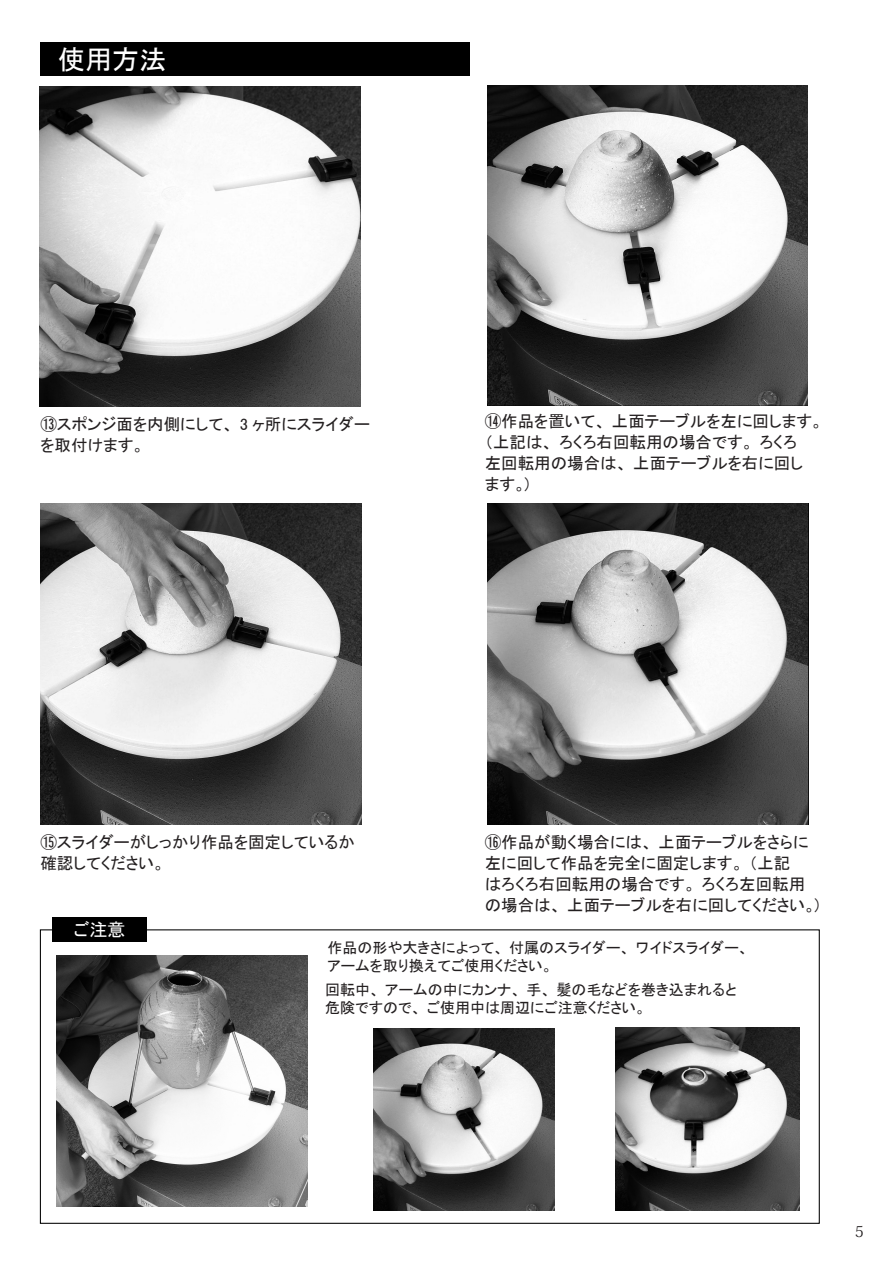
<style>
.page{position:relative;width:893px;height:1263px;background:#fff}
.page>*{position:absolute;margin:0;border:0;box-sizing:border-box;transform-origin:0 0}
.t1{font:27px "MS P Gothic";color:#fff}
.t2{font:18px "MS P Gothic";color:#fff}
.t3{font:16.5px "MS P Gothic";color:#231f20}
.t4{font:15px "MS P Gothic";color:#231f20}
.t5{font:15px "Koz Min Pr 6 N";color:#231f20}
</style>
<div class="page">
<div style="left:40px;top:43px;width:430px;height:33px;background:#000"></div>
<div style="left:52px;top:917px;width:95px;height:25px;background:#000"></div>
<img style="left:39px;top:86px;width:321px;height:321px">
<img style="left:487px;top:85px;width:321px;height:321px">
<img style="left:488px;top:504px;width:321px;height:321px">
<img style="left:40px;top:504px;width:321px;height:321px">
<img style="left:616px;top:1027px;width:183px;height:183px">
<img style="left:373px;top:1028px;width:182px;height:182px">
<img style="left:57px;top:955px;width:251px;height:251px">
<p class="t1" style="left:40px;top:46px;width:127px">　使用方法</p>
<p class="t3" style="left:40px;top:415px;width:331px">⑬スポンジ面を内側にして、 3 ヶ所にスライダー</p>
<p class="t3" style="left:40px;top:436px;width:106px">を取付けます。</p>
<p class="t3" style="left:485px;top:412px;width:340px">⑭作品を置いて、上面テーブルを左に回します。</p>
<p class="t3" style="left:485px;top:433px;width:314px">（上記は、ろくろ右回転用の場合です。ろくろ</p>
<p class="t3" style="left:485px;top:454px;width:320px">左回転用の場合は、上面テーブルを右に回し</p>
<p class="t3" style="left:485px;top:475px;width:49px">ます。）</p>
<p class="t3" style="left:485px;top:833px;width:325px">⑯作品が動く場合には、上面テーブルをさらに</p>
<p class="t3" style="left:485px;top:854px;width:307px">左に回して作品を完全に固定します。（上記</p>
<p class="t3" style="left:485px;top:875px;width:322px">はろくろ右回転用の場合です。ろくろ左回転用</p>
<p class="t3" style="left:485px;top:896px;width:338px">の場合は、上面テーブルを右に回してください。）</p>
<p class="t4" style="left:327px;top:940px;width:423px">作品の形や大きさによって、付属のスライダー、ワイドスライダー、</p>
<p class="t4" style="left:327px;top:958px;width:227px">アームを取り換えてご使用ください。</p>
<p class="t3" style="left:40px;top:833px;width:316px">⑮スライダーがしっかり作品を固定しているか</p>
<p class="t3" style="left:40px;top:854px;width:126px">確認してください。</p>
<p class="t2" style="left:73px;top:920px;width:54px">ご注意</p>
<p class="t4" style="left:325px;top:982px;width:413px">回転中、アームの中にカンナ、手、髪の毛などを巻き込まれると</p>
<p class="t4" style="left:325px;top:1000px;width:322px">危険ですので、ご使用中は周辺にご注意ください。</p>
<p class="t5" style="left:855px;top:1223px;width:11px">5</p>
</div>
